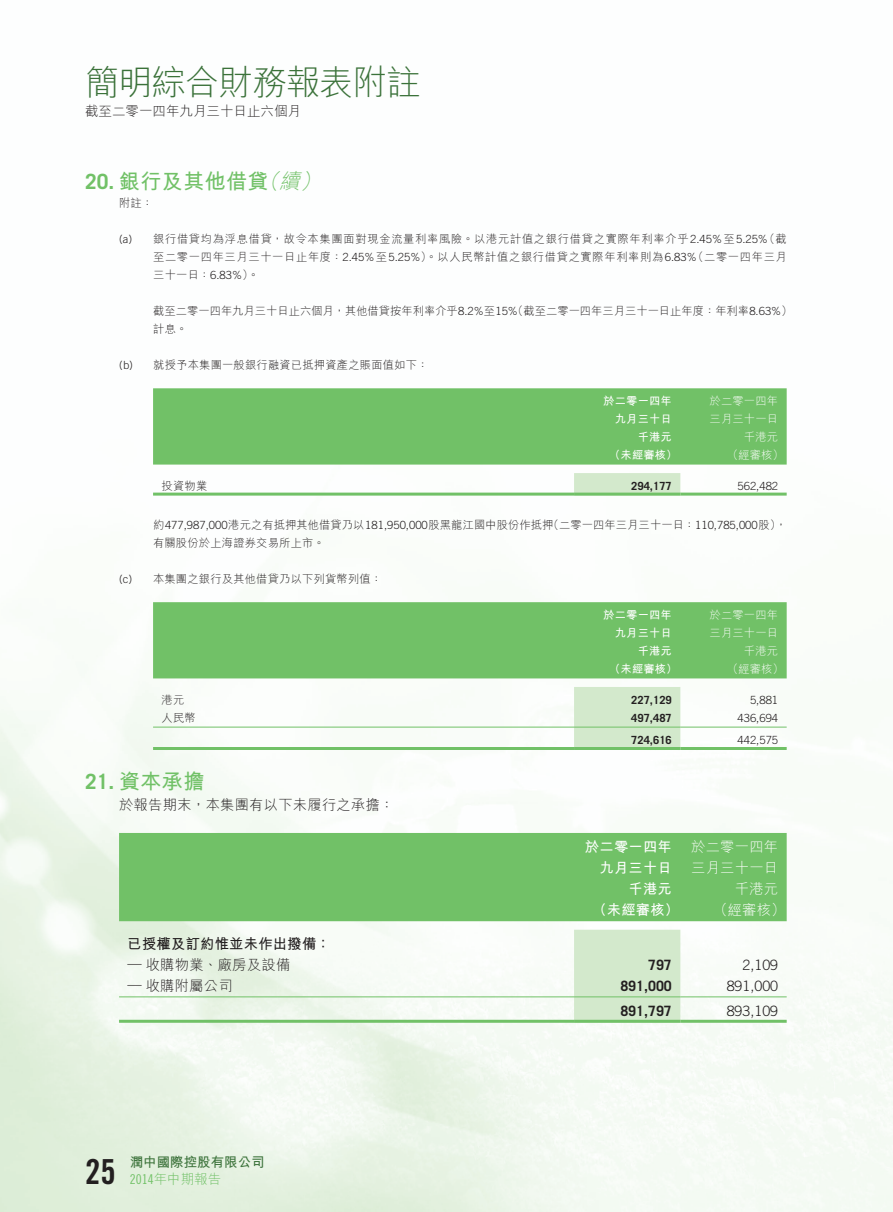
<style>
.page{position:relative;width:893px;height:1212px;background:#fff}
.page>*{position:absolute;margin:0;border:0;box-sizing:border-box;transform-origin:0 0}
.t1{font:300 34.5px "M Hei HK";letter-spacing:-.03em;color:#3b723a}
.t2{font:34.5px "Trade Gothic LT Std Bd Cn 20";color:#231f20}
.t3{font:700 21px "M Hei HK";letter-spacing:.02em;color:#71c167}
.t4{font:italic 300 21px "M Hei HK";color:#71c167}
.t5{font:300 14.25px "M Hei HK";letter-spacing:.02em;color:#231f20}
.t6{font:300 14.25px "Trade Gothic LT Std";color:#231f20}
.t7{font:700 14.25px/21px "M Hei HK";letter-spacing:.02em;color:#fff;text-align:right}
.t8{font:300 14.25px/21px "M Hei HK";letter-spacing:.02em;color:#fff;text-align:right}
.t9{font:700 14.25px "Trade Gothic LT Std";color:#231f20}
.t10{font:700 14.25px "M Hei HK";letter-spacing:.02em;color:#231f20}
.t11{font:300 13.5px "M Hei HK";color:#231f20}
.t12{font:700 13.5px "M Hei HK";color:#3b723a}
.t13{font:300 13.5px "M Hei HK";color:#71c167}
.t14{font:300 11.25px/18px "M Hei HK";letter-spacing:.02em;color:#231f20}
.t15{font:300 11.25px/18px "M Hei HK";letter-spacing:.06em;color:#231f20}
.t16{font:300 11.25px "M Hei HK";letter-spacing:.065em;color:#231f20}
.t17{font:700 11.25px/18px "M Hei HK";letter-spacing:.02em;color:#fff;text-align:right}
.t18{font:300 11.25px/18px "M Hei HK";letter-spacing:.02em;color:#fff;text-align:right}
.t19{font:300 11.25px "Trade Gothic LT Std";color:#231f20}
.t20{font:700 11.25px "Trade Gothic LT Std";color:#231f20}
.s1{font-family:"Trade Gothic LT Std"}
.s2{font-family:"Trade Gothic LT Std Cn 18";font-weight:400}
</style>
<div class="page">
<div style="left:153px;top:388px;width:634px;height:77px;background:#71c167"></div>
<div style="left:574px;top:473px;width:106px;height:20px;background:#d3e9cc"></div>
<hr style="left:153px;top:493px;width:421px;height:3px;background:#71c167">
<hr style="left:574px;top:493px;width:106px;height:3px;background:#71c167">
<hr style="left:680px;top:493px;width:107px;height:3px;background:#71c167">
<div style="left:153px;top:602px;width:634px;height:76px;background:#71c167"></div>
<div style="left:574px;top:687px;width:106px;height:60px;background:#d3e9cc"></div>
<hr style="left:153px;top:727px;width:421px;height:1px;background:#71c167">
<hr style="left:574px;top:727px;width:106px;height:1px;background:#71c167">
<hr style="left:680px;top:727px;width:107px;height:1px;background:#71c167">
<hr style="left:153px;top:747px;width:421px;height:3px;background:#71c167">
<hr style="left:574px;top:747px;width:106px;height:3px;background:#71c167">
<hr style="left:680px;top:747px;width:107px;height:3px;background:#71c167">
<div style="left:119px;top:833px;width:668px;height:88px;background:#71c167"></div>
<div style="left:574px;top:930px;width:106px;height:90px;background:#d3e9cc"></div>
<hr style="left:119px;top:996px;width:455px;height:1px;background:#71c167">
<hr style="left:574px;top:996px;width:106px;height:1px;background:#71c167">
<hr style="left:680px;top:996px;width:107px;height:1px;background:#71c167">
<hr style="left:119px;top:1020px;width:455px;height:3px;background:#71c167">
<hr style="left:574px;top:1020px;width:106px;height:3px;background:#71c167">
<hr style="left:680px;top:1020px;width:107px;height:3px;background:#71c167">
<h1 class="t1" style="left:85px;top:64px;width:337px">簡明綜合財務報表附註</h1>
<p class="t11" style="left:85px;top:104px;width:217px">截至二零一四年九月三十日止六個月</p>
<h2 class="t4" style="left:279px;top:170px;width:27px">續</h2>
<h2 class="t4" style="left:258px;top:170px;width:27px">（</h2>
<h2 class="t4" style="left:300px;top:170px;width:27px">(</h2>
<h2 class="t3" style="left:85px;top:166px;width:185px"><span class="s1">20.</span> 銀行及其他借貸</h2>
<p class="t14" style="left:119px;top:194px;width:35px">附註：</p>
<p class="t19" style="left:119px;top:232px;width:15px">)a(</p>
<p class="t19" style="left:119px;top:358px;width:15px">)b(</p>
<p class="t19" style="left:119px;top:572px;width:15px">)c(</p>
<p class="t16" style="left:153px;top:233px;width:616px">銀行借貸均為浮息借貸，故令本集團面對現金流量利率風險。以港元計值之銀行借貸之實際年利率介乎<span class="s1">2.45%</span>至<span class="s1">5.25%</span></p>
<p class="t14" style="left:764px;top:230px;width:24px">（截</p>
<p class="t15" style="left:153px;top:248px;width:545px">至二零一四年三月三十一日止年度：<span class="s1">2.45%</span>至<span class="s1">5.25%</span>）。以人民幣計值之銀行借貸之實際年利率則為<span class="s1">6.83%</span>三十一日：<span class="s1">6.83%</span> 。(</p>
<p class="t14" style="left:512px;top:302px;width:282px">（截至二零一四年三月三十一日止年度：年利率<span class="s1">8.63%</span>(</p>
<p class="t15" style="left:692px;top:248px;width:96px">（二零一四年三月</p>
<p class="t14" style="left:153px;top:302px;width:366px">截至二零一四年九月三十日止六個月，其他借貸按年利率介乎<span class="s1">8.2%</span>至<span class="s1">15%</span>計息。</p>
<p class="t14" style="left:153px;top:356px;width:276px">就授予本集團一般銀行融資已抵押資產之賬面值如下：</p>
<p class="t17" style="left:603px;top:391px;width:70px">於二零一四年九月三十日</p>
<p class="t18" style="left:709px;top:392px;width:70px">於二零一四年三月三十一日千港元</p>
<p class="t17" style="left:638px;top:427px;width:36px">千港元</p>
<p class="t14" style="left:162px;top:476px;width:47px">投資物業</p>
<p class="t17" style="left:609px;top:445px;width:70px">（未經審核）</p>
<p class="t20" style="left:631px;top:479px;width:42px">294,177</p>
<p class="t18" style="left:727px;top:446px;width:58px">（經審核(</p>
<p class="t19" style="left:737px;top:479px;width:42px">562,482</p>
<p class="t14" style="left:153px;top:515px;width:402px">約<span class="s1">477,987,000</span>港元之有抵押其他借貸乃以<span class="s1">181,950,000</span>股黑龍江國中股份作抵押有關股份於上海證券交易所上市。</p>
<p class="t14" style="left:153px;top:569px;width:231px">本集團之銀行及其他借貸乃以下列貨幣列值：</p>
<p class="t14" style="left:548px;top:515px;width:240px">（二零一四年三月三十一日：<span class="s1">110,785,000</span>股，(</p>
<p class="t17" style="left:603px;top:605px;width:70px">於二零一四年九月三十日</p>
<p class="t18" style="left:709px;top:605px;width:70px">於二零一四年三月三十一日千港元</p>
<p class="t17" style="left:638px;top:641px;width:36px">千港元</p>
<p class="t14" style="left:162px;top:690px;width:24px">港元</p>
<p class="t14" style="left:162px;top:708px;width:36px">人民幣</p>
<p class="t17" style="left:609px;top:659px;width:70px">（未經審核）</p>
<p class="t18" style="left:727px;top:659px;width:58px">（經審核(</p>
<p class="t20" style="left:631px;top:693px;width:42px">227,129</p>
<p class="t19" style="left:750px;top:693px;width:30px">5,881</p>
<p class="t20" style="left:631px;top:711px;width:42px">497,487</p>
<p class="t19" style="left:737px;top:711px;width:42px">436,694</p>
<p class="t20" style="left:631px;top:733px;width:42px">724,616</p>
<p class="t19" style="left:737px;top:733px;width:42px">442,575</p>
<h2 class="t3" style="left:85px;top:766px;width:121px"><span class="s1">21.</span> 資本承擔</h2>
<p class="t5" style="left:119px;top:798px;width:277px">於報告期末，本集團有以下未履行之承擔：</p>
<p class="t10" style="left:128px;top:933px;width:204px">已授權及訂約惟並未作出撥備：</p>
<p class="t5" style="left:146px;top:957px;width:146px">收購物業、廠房及設備</p>
<p class="t6" style="left:128px;top:954px;width:16px">—</p>
<p class="t5" style="left:146px;top:978px;width:88px">收購附屬公司</p>
<p class="t6" style="left:128px;top:975px;width:16px">—</p>
<h1 class="t2" style="left:85px;top:1151px;width:32px">25</h1>
<p class="t12" style="left:130px;top:1153px;width:136px">潤中國際控股有限公司</p>
<p class="t13" style="left:130px;top:1172px;width:93px"><span class="s2">2014</span>年中期報告</p>
<p class="t7" style="left:585px;top:835px;width:88px">於二零一四年九月三十日</p>
<p class="t8" style="left:691px;top:836px;width:88px">於二零一四年三月三十一日千港元</p>
<p class="t7" style="left:628px;top:877px;width:45px">千港元</p>
<p class="t7" style="left:593px;top:898px;width:88px">（未經審核）</p>
<p class="t8" style="left:713px;top:899px;width:73px">（經審核(</p>
<p class="t9" style="left:648px;top:956px;width:25px">797</p>
<p class="t6" style="left:742px;top:956px;width:37px">2,109</p>
<p class="t9" style="left:620px;top:977px;width:53px">891,000</p>
<p class="t6" style="left:727px;top:977px;width:53px">891,000</p>
<p class="t9" style="left:620px;top:1002px;width:53px">891,797</p>
<p class="t6" style="left:727px;top:1003px;width:53px">893,109</p>
</div>
